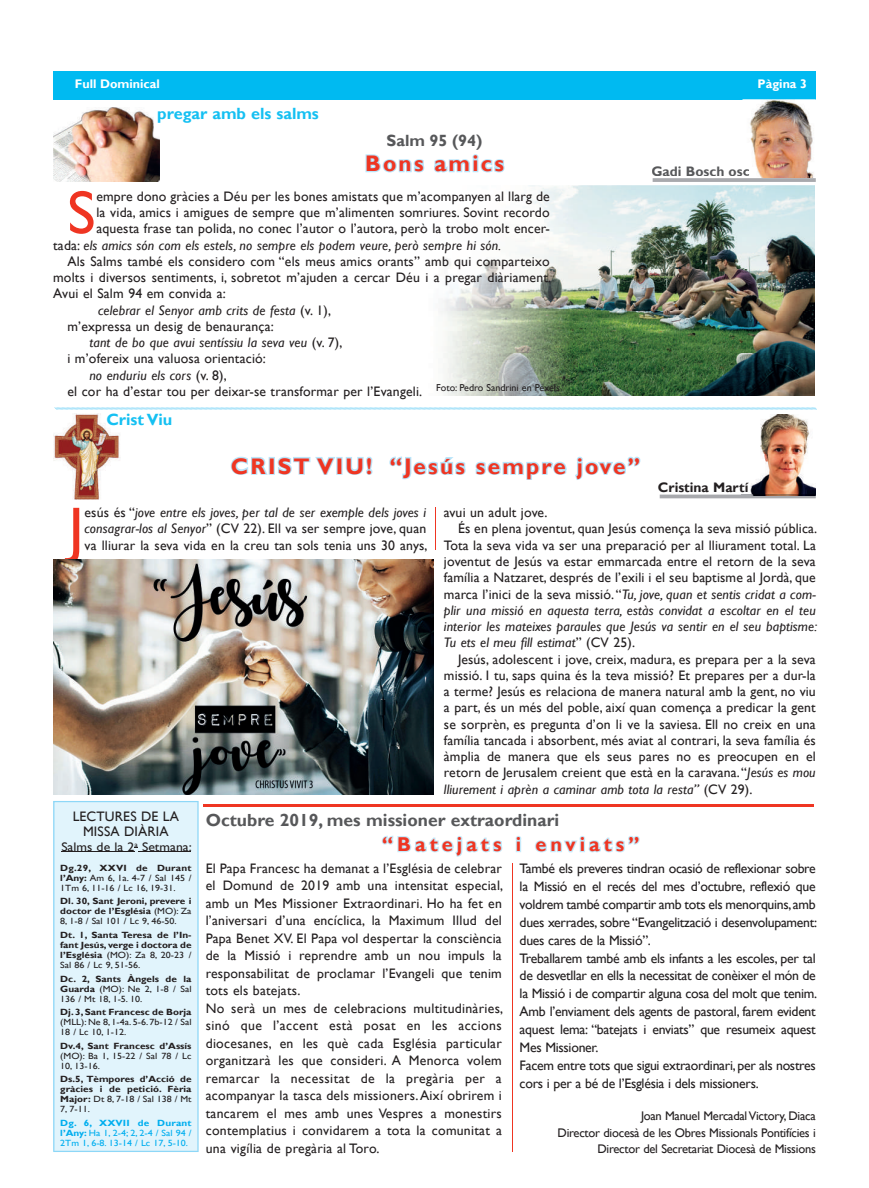
<style>
.page{position:relative;width:869px;height:1188px;background:#fff}
.page>*{position:absolute;margin:0;border:0;box-sizing:border-box;transform-origin:0 0}
.t1{font:61.38px "Gill Sans";color:#ef3522}
.t2{font:700 22.5px "Gill Sans";letter-spacing:.1em;color:#ef3522}
.t3{font:700 20px "Gill Sans";letter-spacing:.2em;color:#ef3522}
.t4{font:700 17.5px "Gill Sans";color:#57585a}
.t5{font:700 16.25px "Gill Sans";color:#15c0f2}
.t6{font:700 16.25px "Gill Sans";color:#57585a}
.t7{font:13.75px/17.5px "Gill Sans";letter-spacing:.01em;color:#231f20;text-align:center}
.t8{font:13.75px/17.9px "Gill Sans";letter-spacing:-.02em;color:#231f20}
.t9{font:italic 13.75px "Gill Sans";letter-spacing:.01em;color:#231f20}
.t10{font:700 13.75px "Gill Sans";color:#231f20}
.t11{font:700 13.75px "Gill Sans";color:#57585a}
.t12{font:12.5px/16px "Gill Sans";letter-spacing:-.02em;color:#231f20;text-align:right}
.t13{font:700 12.5px "Gill Sans";color:#fff}
.t14{font:12.38px "Gill Sans";color:#231f20;scale:1.11 1}
.t15{font:700 9px/10px "Gill Sans";color:#231f20;text-align:justify;scale:1.11 1}
.t16{font:9px/10px "Gill Sans";color:#231f20;text-align:justify;scale:1.11 1}
.t17{font:9px/10px "Gill Sans";color:#00aeef;text-align:justify;scale:1.11 1}
.s1{font-style:normal}
.s2{font-style:italic}
.s3{font-weight:700}
.s4{font-weight:400}
</style>
<div class="page">
<div style="left:53px;top:71px;width:762px;height:28px;background:#00baf1"></div>
<div style="left:53px;top:801px;width:145px;height:350px;background:#e1f4fc"></div>
<hr style="left:61px;top:851px;width:73px;height:1px;background:#231f20">
<hr style="left:138px;top:851px;width:52px;height:1px;background:#231f20">
<hr style="left:203px;top:803px;width:609px;height:3px;background:#ef3522">
<img style="left:53px;top:431px;width:67px;height:69px">
<img style="left:750px;top:431px;width:65px;height:63px">
<svg style="left:54px;top:407px;width:762px;height:24px"></svg>
<svg style="left:230px;top:456px;width:39px;height:19px"></svg>
<div style="left:268px;top:457px;width:7px;height:17px;border:2px solid #b9e5fa"></div>
<svg style="left:277px;top:456px;width:60px;height:19px"></svg>
<div style="left:336px;top:457px;width:6px;height:17px;border:2px solid #b9e5fa"></div>
<svg style="left:345px;top:456px;width:28px;height:19px"></svg>
<svg style="left:389px;top:456px;width:77px;height:24px"></svg>
<svg style="left:475px;top:461px;width:92px;height:19px"></svg>
<svg style="left:575px;top:456px;width:66px;height:24px"></svg>
<svg style="left:659px;top:494px;width:156px;height:4px"></svg>
<svg style="left:381px;top:835px;width:122px;height:22px"></svg>
<svg style="left:515px;top:836px;width:7px;height:17px"></svg>
<svg style="left:535px;top:836px;width:105px;height:17px"></svg>
<img style="left:742px;top:99px;width:73px;height:67px">
<img style="left:53px;top:107px;width:106px;height:75px">
<svg style="left:365px;top:154px;width:140px;height:19px"></svg>
<hr style="left:511px;top:863px;width:1px;height:288px;background:#ef3522">
<img style="left:440px;top:185px;width:374px;height:211px">
<img style="left:53px;top:559px;width:380px;height:235px">
<svg style="left:652px;top:166px;width:163px;height:16px"></svg>
<hr style="left:435px;top:507px;width:1px;height:43px;background:#ef3522">
<p class="t13" style="left:75px;top:76px;width:86px">Full Dominical</p>
<p class="t13" style="left:757px;top:76px;width:51px">Pàgina 3</p>
<p class="t5" style="left:157px;top:104px;width:163px">pregar amb els salms</p>
<p class="t6" style="left:386px;top:131px;width:97px">Salm 95 (94)</p>
<h2 class="t2" style="left:365px;top:150px;width:140px">Bons amics</h2>
<h1 class="t1" style="left:67px;top:177px;width:30px">S</h1>
<p class="t7" style="left:96px;top:188px;width:455px">empre dono gràcies a Déu per les bones amistats que m’acompanyen al llarg de</p>
<p class="t7" style="left:96px;top:204px;width:454px">la vida, amics i amigues de sempre que m’alimenten somriures. Sovint recordo</p>
<p class="t7" style="left:96px;top:220px;width:454px">aquesta frase tan polida, no conec l’autor o l’autora, però la trobo molt encer-</p>
<p class="t9" style="left:53px;top:237px;width:449px"><span class="s1">tada:</span> els amics són com els estels, no sempre els podem veure, però sempre hi són.</p>
<p class="t7" style="left:67px;top:253px;width:483px">Als Salms també els considero com “els meus amics orants” amb qui comparteixo</p>
<p class="t7" style="left:53px;top:269px;width:499px">molts i diversos sentiments, i, sobretot m’ajuden a cercar Déu i a pregar diàriament.</p>
<p class="t7" style="left:53px;top:285px;width:174px">Avui el Salm 94 em convida a:</p>
<p class="t9" style="left:98px;top:302px;width:234px">celebrar el Senyor amb crits de festa <span class="s1">(v. 1),</span></p>
<p class="t7" style="left:67px;top:318px;width:208px">m’expressa un desig de benaurança:</p>
<p class="t9" style="left:89px;top:334px;width:255px">tant de bo que avui sentíssiu la seva veu <span class="s1">(v. 7),</span></p>
<p class="t7" style="left:67px;top:350px;width:200px">i m’ofereix una valuosa orientació:</p>
<p class="t9" style="left:89px;top:367px;width:139px">no enduriu els cors <span class="s1">(v. 8),</span></p>
<p class="t7" style="left:67px;top:383px;width:494px">el cor ha d’estar tou per deixar-se transformar per l’Evangeli. <sup>Foto:</sup> <sup>Pedro</sup> <sup>Sandrini</sup> <sup>en</sup> <sup>Pexels</sup></p>
<p class="t5" style="left:106px;top:410px;width:67px">Crist Viu</p>
<p class="t11" style="left:651px;top:163px;width:100px">Gadi Bosch osc</p>
<h2 class="t2" style="left:231px;top:452px;width:411px">CRIST VIU! “Jesús sempre jove”</h2>
<p class="t10" style="left:657px;top:478px;width:92px">Cristina Martí</p>
<h1 class="t1" style="left:69px;top:493px;width:17px">J</h1>
<p class="t7" style="left:84px;top:504px;width:344px;line-height:16.2px;text-align:justify">esús és “<span class="s2">jove entre els joves, per tal de ser exemple dels joves i consagrar-los al Senyor</span>” (CV 22). Ell va ser sempre jove, quan va lliurar la seva vida en la creu tan sols tenia uns 30 anys,</p>
<p class="t7" style="left:444px;top:504px;width:105px">avui un adult jove.</p>
<p class="t7" style="left:458px;top:520px;width:360px">És en plena joventut, quan Jesús comença la seva missió pública.</p>
<p class="t7" style="left:444px;top:536px;width:373px">Tota la seva vida va ser una preparació per al lliurament total. La</p>
<p class="t7" style="left:444px;top:552px;width:373px">joventut de Jesús va estar emmarcada entre el retorn de la seva</p>
<p class="t7" style="left:444px;top:569px;width:373px">família a Natzaret, després de l’exili i el seu baptisme al Jordà, que</p>
<p class="t9" style="left:444px;top:585px;width:373px"><span class="s1">marca l’inici de la seva missió. “</span>Tu, jove, quan et sentis cridat a com-</p>
<p class="t9" style="left:444px;top:602px;width:373px">plir una missió en aquesta terra, estàs convidat a escoltar en el teu</p>
<p class="t9" style="left:444px;top:618px;width:374px">interior les mateixes paraules que Jesús va sentir en el seu baptisme:</p>
<p class="t9" style="left:444px;top:634px;width:192px">Tu ets el meu fill estimat<span class="s1">” (CV 25).</span></p>
<p class="t7" style="left:458px;top:650px;width:359px">Jesús, adolescent i jove, creix, madura, es prepara per a la seva</p>
<p class="t7" style="left:444px;top:666px;width:373px">missió. I tu, saps quina és la teva missió? Et prepares per a dur-la</p>
<p class="t7" style="left:444px;top:682px;width:373px">a terme? Jesús es relaciona de manera natural amb la gent, no viu</p>
<p class="t7" style="left:444px;top:699px;width:373px">a part, és un més del poble, així quan comença a predicar la gent</p>
<p class="t7" style="left:444px;top:715px;width:373px">se sorprèn, es pregunta d’on li ve la saviesa. Ell no creix en una</p>
<p class="t7" style="left:444px;top:731px;width:373px">família tancada i absorbent, més aviat al contrari, la seva família és</p>
<p class="t7" style="left:444px;top:747px;width:373px">àmplia de manera que els seus pares no es preocupen en el</p>
<p class="t7" style="left:444px;top:764px;width:373px">retorn de Jerusalem creient que està en la caravana. “<span class="s2">Jesús es mou</span></p>
<p class="t9" style="left:444px;top:780px;width:310px">lliurement i aprèn a caminar amb tota la resta” <span class="s1">(CV 29).</span></p>
<p class="t7" style="left:73px;top:808px;width:108px;line-height:15px">LECTURES DE LA<br>MISSA DIÀRIA</p>
<p class="t14" style="left:61px;top:839px;width:119px">Salms de la 2<sup>a</sup> Setmana:</p>
<p class="t16" style="left:60px;top:862px;width:120px"><span class="s3">Dg.29, XXVI de Durant l’Any:</span> Am 6, 1a. 4-7 / Sal 145 / 1Tm 6, 11-16 / Lc 16, 19-31.</p>
<p class="t15" style="left:60px;top:896px;width:120px">Dl. 30, Sant Jeroni, prevere i doctor de l’Església <span class="s4">(MO): Za 8, 1-8 / Sal 101 / Lc 9, 46-50.</span></p>
<p class="t15" style="left:60px;top:929px;width:120px">Dt. 1, Santa Teresa de l’In&shy;fant Jesús, verge i doctora de l’Església <span class="s4">(MO): Za 8, 20-23 / Sal 86 / Lc 9, 51-56.</span></p>
<p class="t16" style="left:60px;top:973px;width:120px"><span class="s3">Dc. 2, Sants Àngels de la Guarda</span> (MO): Ne 2, 1-8 / Sal 136 / Mt 18, 1-5. 10.</p>
<p class="t15" style="left:60px;top:1007px;width:120px">Dj. 3, Sant Francesc de Borja</p>
<p class="t16" style="left:60px;top:1016px;width:120px">(MLL): Ne 8, 1-4a. 5-6. 7b-12 / Sal<br>18 / Lc 10, 1-12.</p>
<p class="t15" style="left:60px;top:1040px;width:120px">Dv.4, Sant Francesc d’Assís</p>
<p class="t16" style="left:60px;top:1050px;width:120px">(MO): Ba 1, 15-22 / Sal 78 / Lc<br>10, 13-16.</p>
<p class="t15" style="left:60px;top:1074px;width:120px">Ds.5, Tèmpores d’Acció de gràcies i de petició. Fèria Major: <span class="s4">Dt 8, 7-18 / Sal 138 / Mt 7, 7-11.</span></p>
<p class="t17" style="left:60px;top:1117px;width:120px"><span class="s3">Dg. 6, XXVII de Durant l’Any:</span> Ha 1, 2-4; 2, 2-4 / Sal 94 / 2Tm 1, 6-8. 13-14 / Lc 17, 5-10.</p>
<p class="t4" style="left:206px;top:809px;width:355px">Octubre 2019, mes missioner extraordinari</p>
<h3 class="t3" style="left:381px;top:831px;width:259px">“Batejats i enviats”</h3>
<p class="t7" style="left:206px;top:859px;width:299px;text-align:left">El Papa Francesc ha demanat a l’Església de celebrar el Domund de 2019 amb una intensitat especial, amb un Mes Missioner Extraordinari. Ho ha fet en l’aniversari d’una encíclica, la Maximum Illud del Papa Benet XV. El Papa vol despertar la consciència de la Missió i reprendre amb un nou impuls la responsabilitat de proclamar l’Evangeli que tenim tots els batejats.<br>No serà un mes de celebracions multitudinàries, sinó que l’accent està posat en les accions diocesanes, en les què cada Església particular organitzarà les que consideri. A Menorca volem remarcar la necessitat de la pregària per a acompanyar la tasca dels missioners. Així obrirem i tancarem el mes amb unes Vespres a monestirs contemplatius i convidarem a tota la comunitat a una vigília de pregària al Toro.</p>
<p class="t8" style="left:519px;top:859px;width:299px">També els preveres tindran ocasió de reflexionar sobre la Missió en el recés del mes d’octubre, reflexió que voldrem també compartir amb tots els menorquins, amb dues xerrades, sobre “Evangelització i desenvolupament: dues cares de la Missió”.<br>Treballarem també amb els infants a les escoles, per tal de desvetllar en ells la necessitat de conèixer el món de la Missió i de compartir alguna cosa del molt que tenim.<br>Amb l’enviament dels agents de pastoral, farem evident aquest lema: “batejats i enviats” que resumeix aquest Mes Missioner.<br>Facem entre tots que sigui extraordinari, per als nostres cors i per a bé de l’Església i dels missioners.</p>
<p class="t12" style="left:557px;top:1108px;width:259px">Joan Manuel Mercadal Victory, Diaca<br>Director diocesà de les Obres Missionals Pontifícies i<br>Director del Secretariat Diocesà de Missions</p>
</div>
